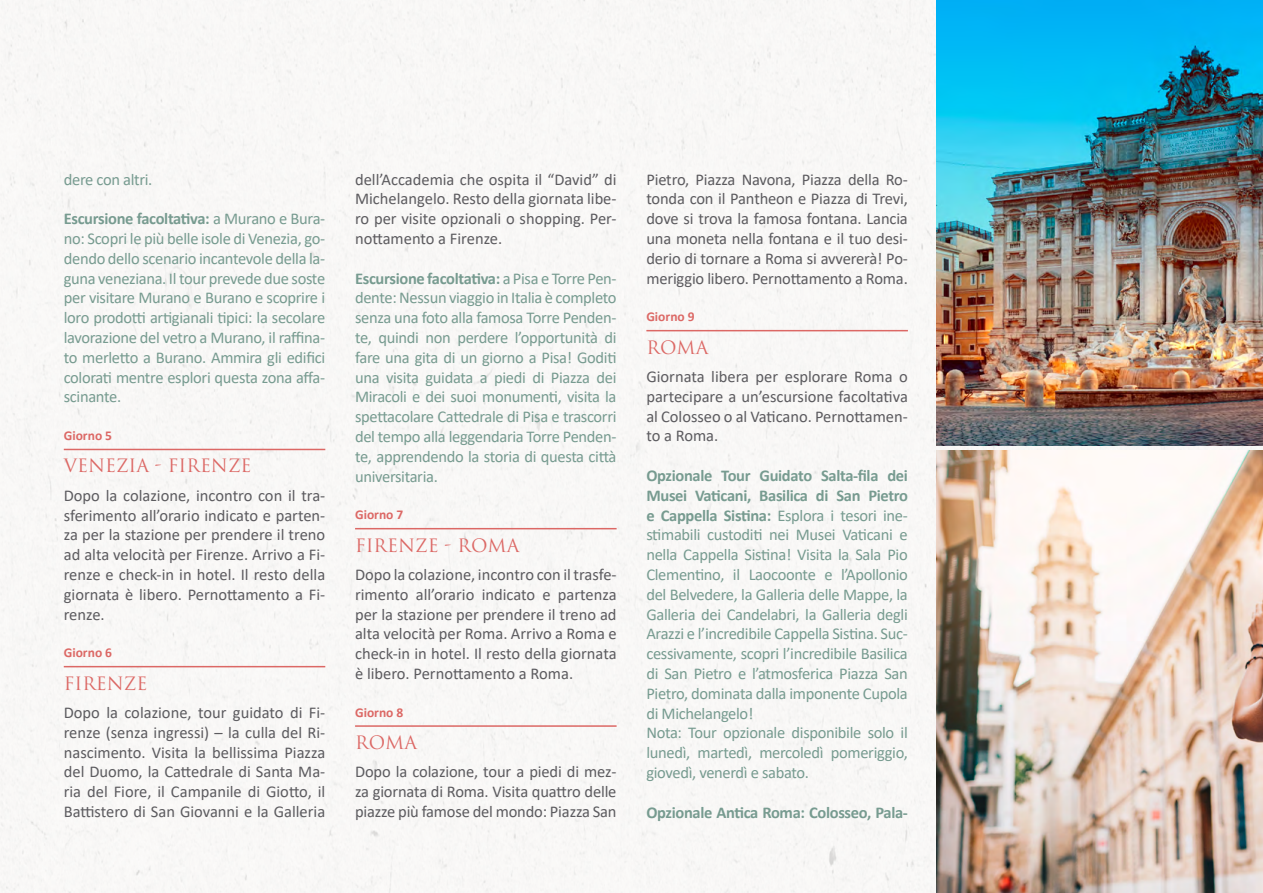
<style>
.page{position:relative;width:1263px;height:893px;background:#f9f7f6}
.page>*{position:absolute;margin:0;border:0;box-sizing:border-box;transform-origin:0 0}
.t1{font:18px "Trajan Pro";color:#dc6865}
.t2{font:16.5px/19.8px "Calibri";letter-spacing:-.02em;color:#779b90;text-align:justify}
.t3{font:16.5px/19.8px "Calibri";color:#5c5b5f;text-align:justify}
.t4{font:700 16.5px "Calibri";letter-spacing:-.02em;color:#779b90}
.t5{font:700 13.5px "Calibri";color:#dc6865}
.s1{font-weight:700}
</style>
<div class="page">
<hr style="left:64px;top:449px;width:261px;height:1px;background:#dc6865">
<hr style="left:64px;top:666px;width:261px;height:1px;background:#dc6865">
<hr style="left:355px;top:528px;width:262px;height:1px;background:#dc6865">
<hr style="left:355px;top:725px;width:262px;height:2px;background:#dc6865">
<img style="left:936px;top:0;width:327px;height:446px">
<img style="left:936px;top:451px;width:327px;height:442px">
<hr style="left:646px;top:330px;width:262px;height:1px;background:#dc6865">
<p class="t2" style="left:64px;top:169px;width:90px">dere con altri.</p>
<p class="t2" style="left:64px;top:208px;width:263px"><span class="s1">Escursione facoltativa:</span> a Murano e Bura&shy;no: Scopri le più belle isole di Venezia, go&shy;dendo dello scenario incantevole della la&shy;guna veneziana. Il tour prevede due soste per visitare Murano e Burano e scoprire i loro prodotti artigianali tipici: la secolare lavorazione del vetro a Murano, il raffina&shy;to merletto a Burano. Ammira gli edifici colorati mentre esplori questa zona affa&shy;scinante.</p>
<p class="t5" style="left:64px;top:426px;width:50px">Giorno 5</p>
<p class="t1" style="left:64px;top:454px;width:189px">VENEZIA - FIRENZE</p>
<p class="t3" style="left:64px;top:485px;width:263px">Dopo la colazione, incontro con il tra&shy;sferimento all’orario indicato e parten&shy;za per la stazione per prendere il treno ad alta velocità per Firenze. Arrivo a Fi&shy;renze e check-in in hotel. Il resto della giornata è libero. Pernottamento a Fi&shy;renze.</p>
<p class="t5" style="left:64px;top:643px;width:50px">Giorno 6</p>
<p class="t1" style="left:64px;top:672px;width:85px">FIRENZE</p>
<p class="t3" style="left:64px;top:702px;width:263px">Dopo la colazione, tour guidato di Fi&shy;renze (senza ingressi) – la culla del Ri&shy;nascimento. Visita la bellissima Piazza del Duomo, la Cattedrale di Santa Ma&shy;ria del Fiore, il Campanile di Giotto, il Battistero di San Giovanni e la Galleria</p>
<p class="t3" style="left:355px;top:169px;width:263px">dell’Accademia che ospita il “David” di Michelangelo. Resto della giornata libe&shy;ro per visite opzionali o shopping. Per&shy;nottamento a Firenze.</p>
<p class="t2" style="left:355px;top:268px;width:263px"><span class="s1">Escursione facoltativa:</span> a Pisa e Torre Pen&shy;dente: Nessun viaggio in Italia è completo senza una foto alla famosa Torre Penden&shy;te, quindi non perdere l’opportunità di fare una gita di un giorno a Pisa! Goditi una visita guidata a piedi di Piazza dei Miracoli e dei suoi monumenti, visita la spettacolare Cattedrale di Pisa e trascorri del tempo alla leggendaria Torre Penden&shy;te, apprendendo la storia di questa città universitaria.</p>
<p class="t5" style="left:355px;top:505px;width:50px">Giorno 7</p>
<p class="t1" style="left:355px;top:534px;width:166px">FIRENZE - ROMA</p>
<p class="t3" style="left:355px;top:564px;width:263px">Dopo la colazione, incontro con il trasfe&shy;rimento all’orario indicato e partenza per la stazione per prendere il treno ad alta velocità per Roma. Arrivo a Roma e check-in in hotel. Il resto della giornata è libero. Pernottamento a Roma.</p>
<p class="t5" style="left:355px;top:703px;width:50px">Giorno 8</p>
<p class="t1" style="left:355px;top:731px;width:63px">ROMA</p>
<p class="t3" style="left:355px;top:762px;width:263px">Dopo la colazione, tour a piedi di mez&shy;za giornata di Roma. Visita quattro delle piazze più famose del mondo: Piazza San</p>
<p class="t3" style="left:646px;top:169px;width:263px">Pietro, Piazza Navona, Piazza della Ro&shy;tonda con il Pantheon e Piazza di Trevi, dove si trova la famosa fontana. Lancia una moneta nella fontana e il tuo desi&shy;derio di tornare a Roma si avvererà! Po&shy;meriggio libero. Pernottamento a Roma.</p>
<p class="t5" style="left:646px;top:307px;width:50px">Giorno 9</p>
<p class="t1" style="left:646px;top:336px;width:63px">ROMA</p>
<p class="t3" style="left:646px;top:366px;width:263px">Giornata libera per esplorare Roma o partecipare a un’escursione facoltativa al Colosseo o al Vaticano. Pernottamen&shy;to a Roma.</p>
<p class="t2" style="left:646px;top:465px;width:263px;text-align:left"><span class="s1">Opzionale Tour Guidato Salta-fila dei Musei Vaticani, Basilica di San Pietro e Cappella Sistina:</span> Esplora i tesori ine&shy;stimabili custoditi nei Musei Vaticani e nella Cappella Sistina! Visita la Sala Pio Clementino, il Laocoonte e l’Apollonio del Belvedere, la Galleria delle Mappe, la Galleria dei Candelabri, la Galleria degli Arazzi e l’incredibile Cappella Sistina. Suc&shy;cessivamente, scopri l’incredibile Basilica di San Pietro e l’atmosferica Piazza San Pietro, dominata dalla imponente Cupola di Michelangelo!<br>Nota: Tour opzionale disponibile solo il lunedì, martedì, mercoledì pomeriggio, giovedì, venerdì e sabato.</p>
<p class="t4" style="left:646px;top:800px;width:263px">Opzionale Antica Roma: Colosseo, Pala-</p>
</div>
